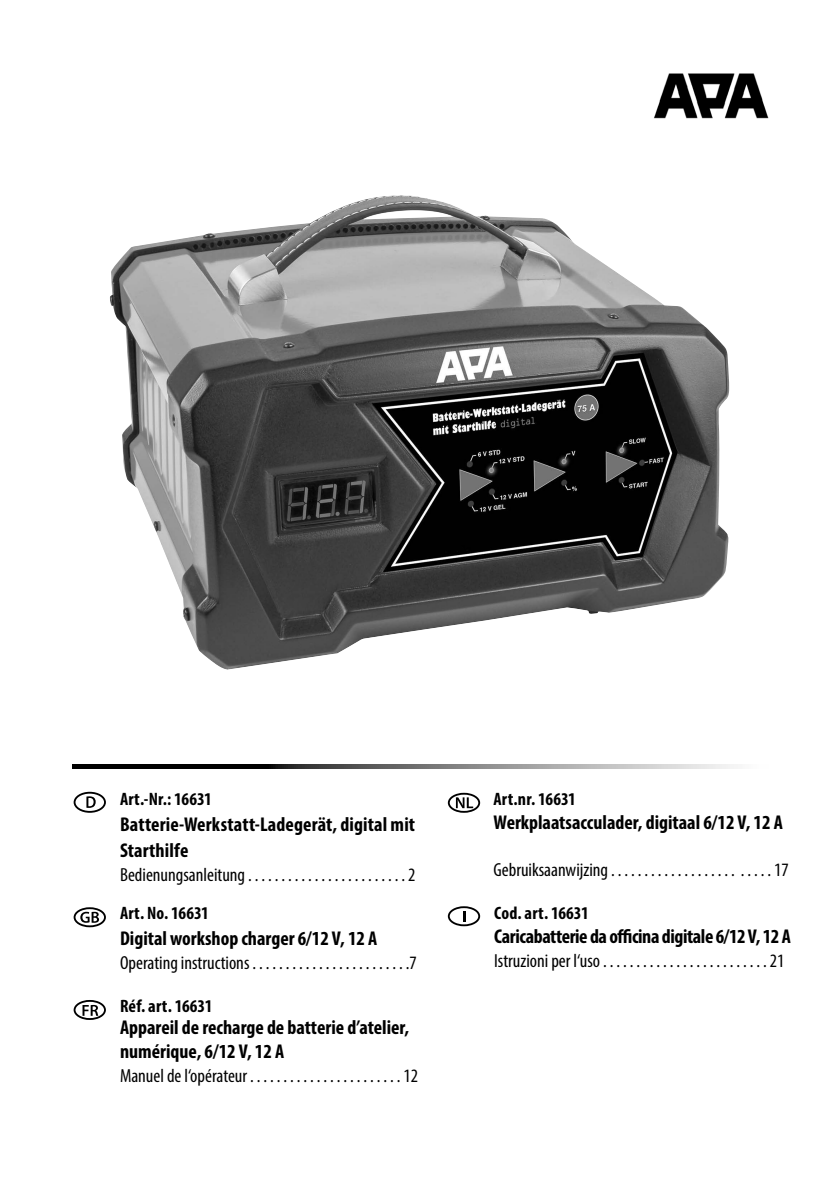
<style>
.page{position:relative;width:840px;height:1191px;background:#fff}
.page>*{position:absolute;margin:0;border:0;box-sizing:border-box;transform-origin:0 0}
.t1{font:700 condensed 20px/26px "Myriad Pro";color:#000}
.t2{font:700 condensed 20px "Myriad Pro";letter-spacing:-.02em;color:#000}
.t3{font:condensed 19px "Myriad Pro";color:#000}
.t4{font:700 condensed 18px "Myriad Pro";letter-spacing:.01em;color:#000}
</style>
<div class="page">
<img style="left:654px;top:73px;width:115px;height:46px">
<img style="left:110px;top:195px;width:619px;height:475px">
<div style="left:74px;top:907px;width:32px;height:20px;border:2px solid #000;border-radius:50%"></div>
<svg style="left:80px;top:911px;width:19px;height:11px"></svg>
<div style="left:74px;top:791px;width:32px;height:22px;border:2px solid #000;border-radius:50%"></div>
<svg style="left:86px;top:796px;width:10px;height:12px"></svg>
<div style="left:74px;top:1000px;width:32px;height:20px;border:2px solid #000;border-radius:50%"></div>
<svg style="left:82px;top:1005px;width:16px;height:10px"></svg>
<div style="left:447px;top:906px;width:33px;height:20px;border:2px solid #000;border-radius:50%"></div>
<svg style="left:463px;top:911px;width:2px;height:11px"></svg>
<div style="left:447px;top:793px;width:33px;height:19px;border:2px solid #000;border-radius:50%"></div>
<svg style="left:455px;top:797px;width:18px;height:11px"></svg>
<svg style="left:73px;top:765px;width:661px;height:3px;background:#666"></svg>
<p class="t4" style="left:120px;top:787px;width:93px">Art.-Nr.: 16631</p>
<p class="t1" style="left:120px;top:810px;width:296px">Batterie-Werkstatt-Ladegerät, digital mit<br>Starthilfe</p>
<p class="t3" style="left:120px;top:862px;width:297px">Bedienungsanleitung . . . . . . . . . . . . . . . . . . . . . . . . 2</p>
<p class="t4" style="left:120px;top:902px;width:90px">Art. No. 16631</p>
<p class="t1" style="left:120px;top:925px;width:259px">Digital workshop charger 6/12 V, 12 A</p>
<p class="t3" style="left:120px;top:951px;width:298px">Operating instructions . . . . . . . . . . . . . . . . . . . . . . . .7</p>
<p class="t4" style="left:120px;top:994px;width:94px">Réf. art. 16631</p>
<p class="t1" style="left:120px;top:1014px;width:290px;line-height:24px">Appareil de recharge de batterie d’atelier, numérique, 6/12 V, 12 A</p>
<p class="t3" style="left:120px;top:1064px;width:299px">Manuel de l‘opérateur . . . . . . . . . . . . . . . . . . . . . . . 12</p>
<p class="t4" style="left:493px;top:787px;width:84px">Art.nr. 16631</p>
<p class="t1" style="left:493px;top:808px;width:291px">Werkplaatsacculader, digitaal 6/12 V, 12 A</p>
<p class="t3" style="left:493px;top:858px;width:296px">Gebruiksaanwijzing . . . . . . . . . . . . . . . . . . . . . . . . 17</p>
<p class="t4" style="left:494px;top:902px;width:96px">Cod. art. 16631</p>
<p class="t2" style="left:494px;top:923px;width:298px">Caricabatterie da officina digitale 6/12 V, 12 A</p>
<p class="t3" style="left:494px;top:949px;width:291px">Istruzioni per l‘uso . . . . . . . . . . . . . . . . . . . . . . . . . 21</p>
</div>
